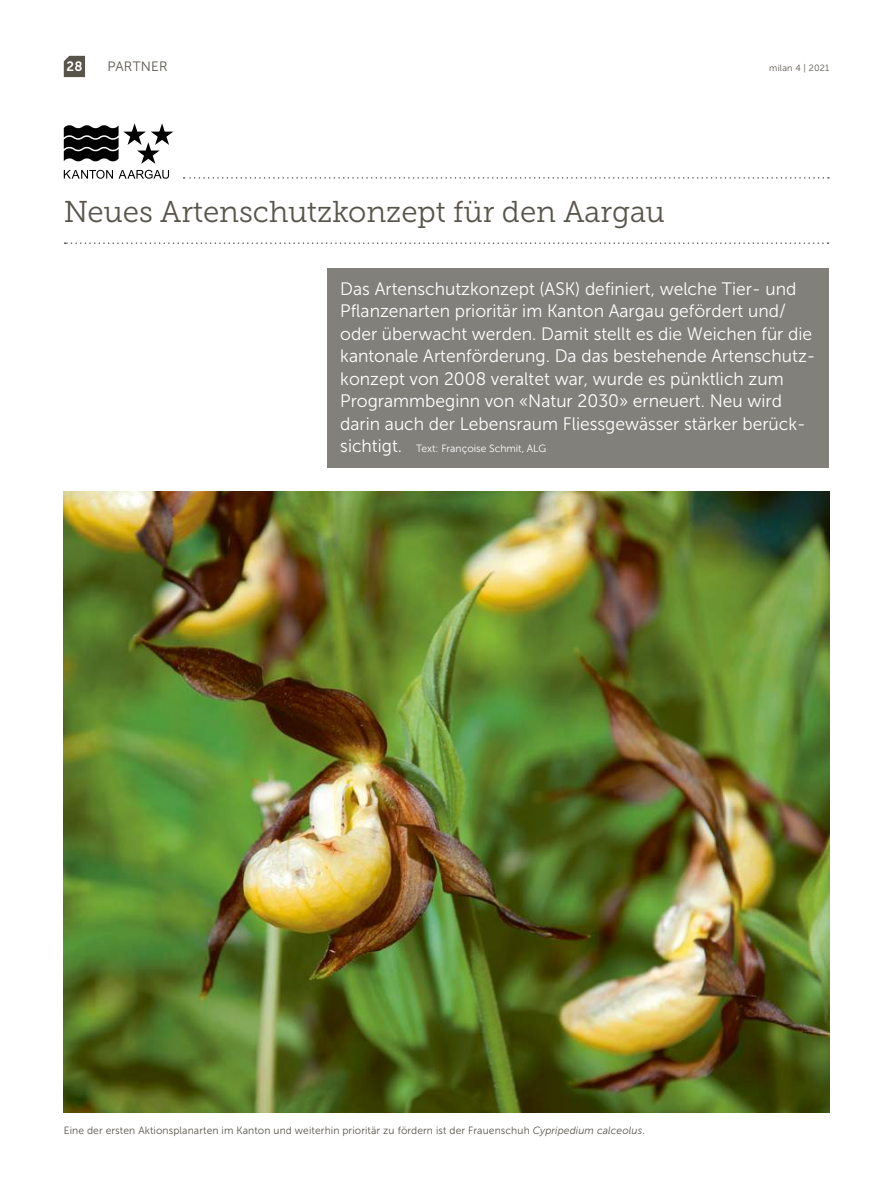
<style>
.page{position:relative;width:893px;height:1191px;background:#fff}
.page>*{position:absolute;margin:0;border:0;box-sizing:border-box;transform-origin:0 0}
.t1{font:30px "Museo Slab 300";color:#57544b}
.t2{font:18px/22.5px "Museo Sans 300";color:#fff}
.t3{font:13.5px "Museo Sans 300";letter-spacing:.02em;color:#57544b}
.t4{font:13.5px "Museo Sans 700";color:#fff}
.t5{font:10.5px "Museo Sans 300";letter-spacing:.01em;color:#57544b}
.t6{font:10.5px "Museo Sans 300";color:#fff}
.t7{font:9px "Museo Sans 300";letter-spacing:.02em;color:#57544b}
.s1{font-size:18px}
.s2{font-style:italic}
</style>
<div class="page">
<svg style="left:64px;top:56px;width:21px;height:21px"></svg>
<svg style="left:64px;top:170px;width:49px;height:8px"></svg>
<svg style="left:119px;top:170px;width:50px;height:8px"></svg>
<svg style="left:64px;top:123px;width:109px;height:41px"></svg>
<svg style="left:184px;top:177px;width:645px;height:2px"></svg>
<img style="left:64px;top:491px;width:765px;height:622px">
<svg style="left:65px;top:242px;width:763px;height:2px"></svg>
<div style="left:327px;top:267px;width:502px;height:200px;background:#81807a"></div>
<p class="t4" style="left:66px;top:59px;width:18px">28</p>
<p class="t3" style="left:107px;top:59px;width:62px">PARTNER</p>
<h1 class="t1" style="left:64px;top:195px;width:603px">Neues Artenschutzkonzept für den Aargau</h1>
<p class="t7" style="left:769px;top:63px;width:62px">milan 4 | 2021</p>
<p class="t2" style="left:340px;top:277px;width:477px">Das Artenschutzkonzept (ASK) definiert, welche Tier- und Pflanzenarten prioritär im Kanton Aargau gefördert und/ oder überwacht werden. Damit stellt es die Weichen für die kantonale Artenförderung. Da das bestehende Artenschutz&shy;konzept von 2008 veraltet war, wurde es pünktlich zum Programmbeginn von «Natur 2030» erneuert. Neu wird darin auch der Lebensraum Fliessgewässer stärker berück-</p>
<p class="t6" style="left:340px;top:443px;width:207px"><span class="s1">sichtigt.</span> Text: Françoise Schmit, ALG</p>
<p class="t5" style="left:64px;top:1124px;width:583px">Eine der ersten Aktionsplanarten im Kanton und weiterhin prioritär zu fördern ist der Frauenschuh <span class="s2">Cypripedium calceolus</span>.</p>
</div>
